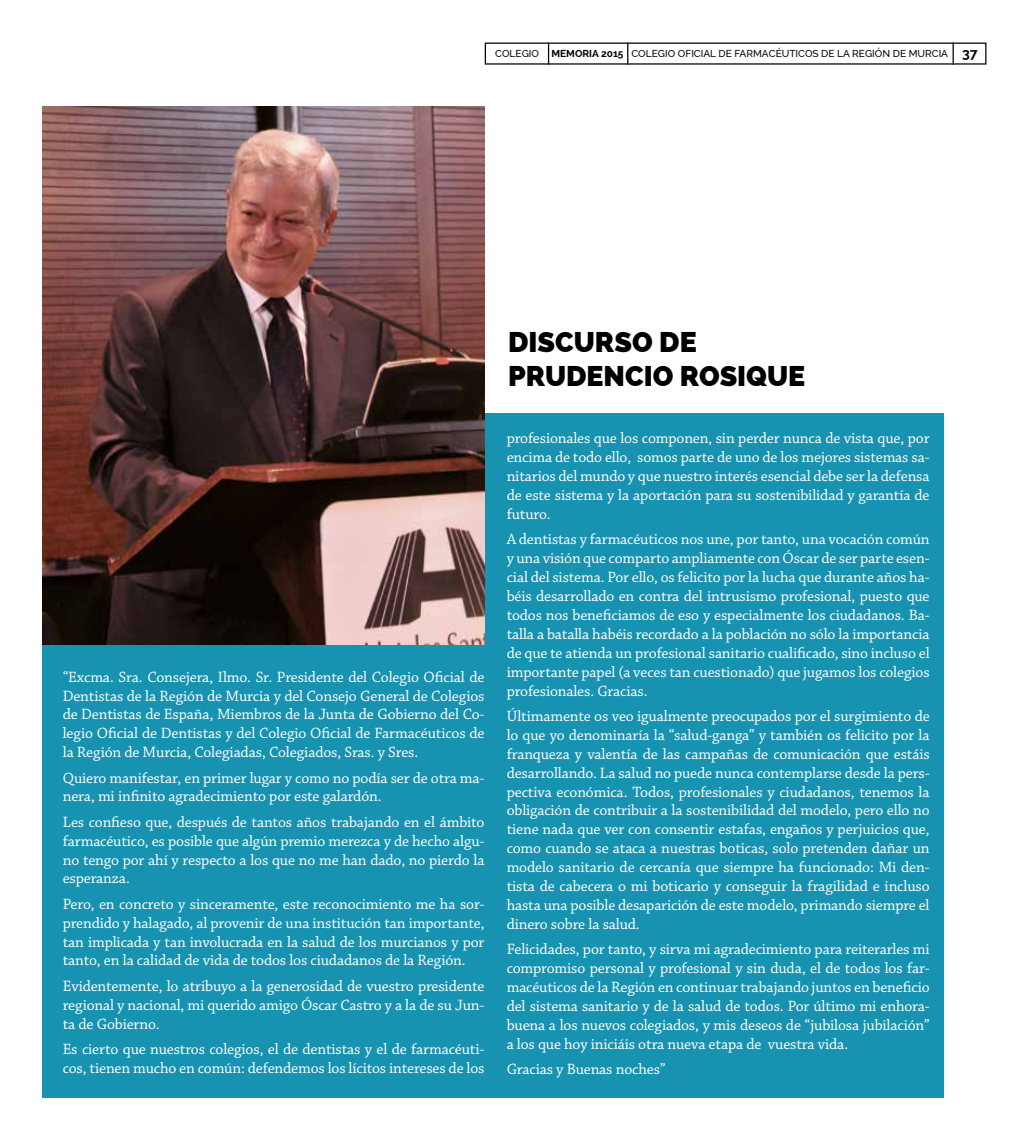
<style>
.page{position:relative;width:1029px;height:1140px;background:#fff}
.page>*{position:absolute;margin:0;border:0;box-sizing:border-box;transform-origin:0 0}
.t1{font:800 28.5px/34.2px "Raleway";color:#000}
.t2{font:15.75px/18.9px "Chaparral Pro";letter-spacing:-.01em;color:#fff;text-align:justify}
.t3{font:500 10.05px "Raleway";color:#000}
.s1{font-weight:700}
.s2{font-weight:700;font-size:13.8px}
</style>
<div class="page">
<div style="left:485px;top:43px;width:501px;height:22px;border:1px solid #000"></div>
<svg style="left:548px;top:43px;width:1px;height:22px"></svg>
<svg style="left:627px;top:43px;width:1px;height:22px"></svg>
<svg style="left:953px;top:43px;width:1px;height:22px"></svg>
<div style="left:43px;top:412px;width:901px;height:685px;background:#1792b0"></div>
<img style="left:43px;top:106px;width:442px;height:538px">
<p class="t3" style="left:495px;top:48px;width:484px">COLEGIO <span class="s1">MEMORIA 2015</span> COLEGIO OFICIAL DE FARMACÉUTICOS DE LA REGIÓN DE MURCIA <span class="s2">37</span></p>
<p class="t2" style="left:63px;top:668px;width:423px">“Excma. Sra. Consejera, Ilmo. Sr. Presidente del Colegio Oficial de Dentistas de la Región de Murcia y del Consejo General de Colegios de Dentistas de España, Miembros de la Junta de Gobierno del Co&shy;legio Oficial de Dentistas y del Colegio Oficial de Farmacéuticos de la Región de Murcia, Colegiadas, Colegiados, Sras. y Sres.</p>
<p class="t2" style="left:63px;top:768px;width:423px">Quiero manifestar, en primer lugar y como no podía ser de otra ma&shy;nera, mi infinito agradecimiento por este galardón.</p>
<p class="t2" style="left:63px;top:813px;width:423px">Les confieso que, después de tantos años trabajando en el ámbito farmacéutico, es posible que algún premio merezca y de hecho algu&shy;no tengo por ahí y respecto a los que no me han dado, no pierdo la esperanza.</p>
<p class="t2" style="left:63px;top:895px;width:423px">Pero, en concreto y sinceramente, este reconocimiento me ha sor&shy;prendido y halagado, al provenir de una institución tan importante, tan implicada y tan involucrada en la salud de los murcianos y por tanto, en la calidad de vida de todos los ciudadanos de la Región.</p>
<p class="t2" style="left:63px;top:977px;width:423px">Evidentemente, lo atribuyo a la generosidad de vuestro presidente regional y nacional, mi querido amigo Óscar Castro y a la de su Jun&shy;ta de Gobierno.</p>
<p class="t2" style="left:63px;top:1040px;width:423px">Es cierto que nuestros colegios, el de dentistas y el de farmacéuti&shy;cos, tienen mucho en común: defendemos los lícitos intereses de los</p>
<h1 class="t1" style="left:508px;top:325px;width:299px">DISCURSO DE<br>PRUDENCIO ROSIQUE</h1>
<p class="t2" style="left:507px;top:429px;width:424px">profesionales que los componen, sin perder nunca de vista que, por encima de todo ello, somos parte de uno de los mejores sistemas sa&shy;nitarios del mundo y que nuestro interés esencial debe ser la defensa de este sistema y la aportación para su sostenibilidad y garantía de futuro.</p>
<p class="t2" style="left:507px;top:530px;width:425px">A dentistas y farmacéuticos nos une, por tanto, una vocación común y una visión que comparto ampliamente con Óscar de ser parte esen&shy;cial del sistema. Por ello, os felicito por la lucha que durante años ha&shy;béis desarrollado en contra del intrusismo profesional, puesto que todos nos beneficiamos de eso y especialmente los ciudadanos. Ba&shy;talla a batalla habéis recordado a la población no sólo la importancia de que te atienda un profesional sanitario cualificado, sino incluso el importante papel (a veces tan cuestionado) que jugamos los colegios profesionales. Gracias.</p>
<p class="t2" style="left:507px;top:707px;width:425px">Últimamente os veo igualmente preocupados por el surgimiento de lo que yo denominaría la “salud-ganga” y también os felicito por la franqueza y valentía de las campañas de comunicación que estáis desarrollando. La salud no puede nunca contemplarse desde la pers&shy;pectiva económica. Todos, profesionales y ciudadanos, tenemos la obligación de contribuir a la sostenibilidad del modelo, pero ello no tiene nada que ver con consentir estafas, engaños y perjuicios que, como cuando se ataca a nuestras boticas, solo pretenden dañar un modelo sanitario de cercanía que siempre ha funcionado: Mi den&shy;tista de cabecera o mi boticario y conseguir la fragilidad e incluso hasta una posible desaparición de este modelo, primando siempre el dinero sobre la salud.</p>
<p class="t2" style="left:507px;top:940px;width:425px">Felicidades, por tanto, y sirva mi agradecimiento para reiterarles mi compromiso personal y profesional y sin duda, el de todos los far&shy;macéuticos de la Región en continuar trabajando juntos en beneficio del sistema sanitario y de la salud de todos. Por último mi enhora&shy;buena a los nuevos colegiados, y mis deseos de “jubilosa jubilación” a los que hoy iniciáis otra nueva etapa de vuestra vida.</p>
<p class="t2" style="left:507px;top:1060px;width:161px">Gracias y Buenas noches”</p>
</div>
